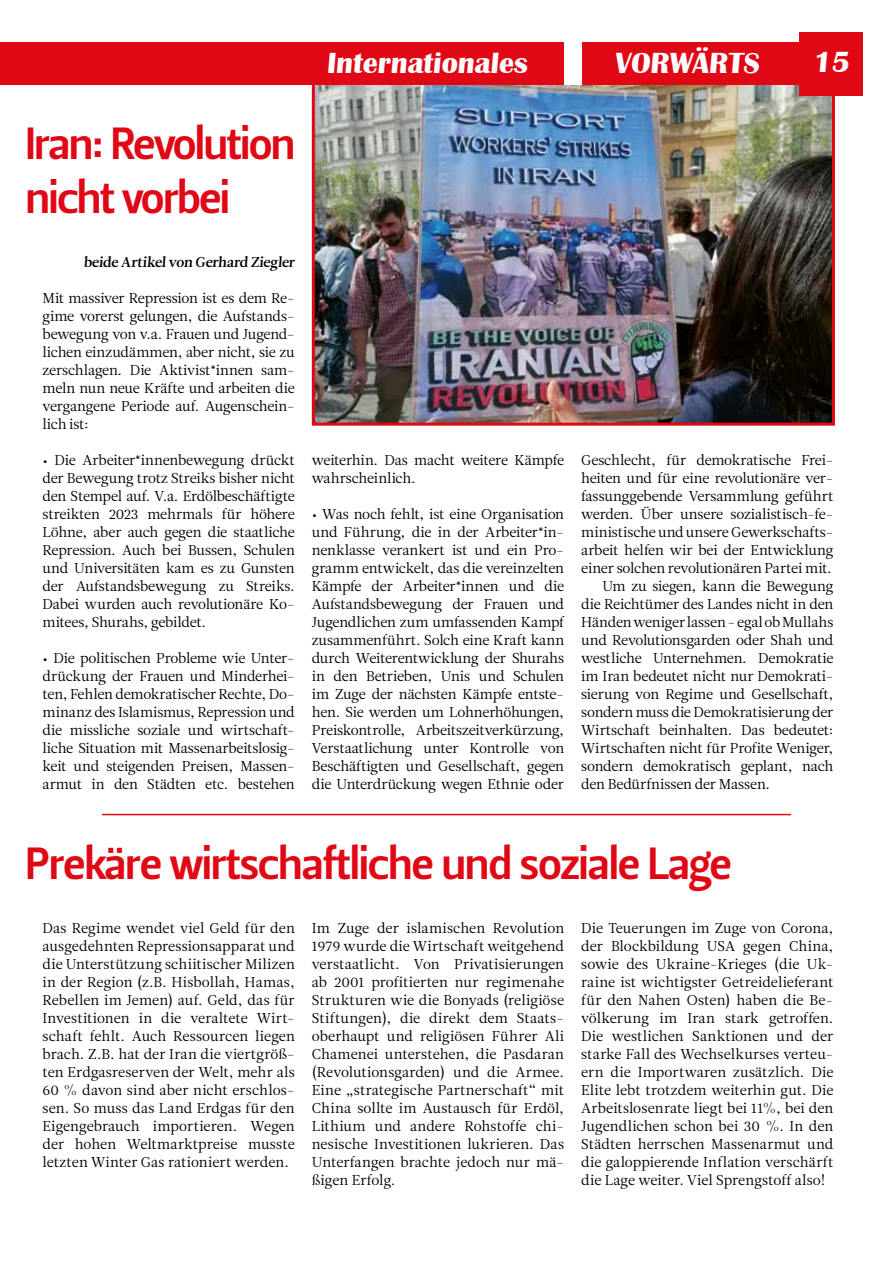
<style>
.page{position:relative;width:893px;height:1263px;background:#fff}
.page>*{position:absolute;margin:0;border:0;box-sizing:border-box;transform-origin:0 0}
.t1{font:45px/54px "Leitura Sans Grot 3";letter-spacing:-.03em;color:#e10816}
.t2{font:700 30px "Britannic";color:#fff}
.t3{font:14.25px/18px "Leitura News Roman 1";letter-spacing:-.015em;color:#000;text-align:justify}
.t4{font:14.25px "Leitura News Roman 3";color:#000}
</style>
<div class="page">
<img style="left:316px;top:85px;width:515px;height:337px">
<div style="left:312px;top:71px;width:523px;height:355px;border:3px solid #e10816"></div>
<hr style="left:102px;top:814px;width:689px;height:1px;background:#e10816">
<div style="left:799px;top:32px;width:64px;height:64px;background:#e10816"></div>
<div style="left:0;top:42px;width:799px;height:43px;background:#e10816"></div>
<div style="left:564px;top:42px;width:17px;height:43px;background:#fff"></div>
<h2 class="t2" style="left:326px;top:46px;width:206px">Internationales</h2>
<h2 class="t2" style="left:614px;top:46px;width:149px">VORWÄRTS</h2>
<h2 class="t2" style="left:813px;top:45px;width:41px">15</h2>
<h1 class="t1" style="left:26px;top:117px;width:272px">Iran: Revolution nicht vorbei</h1>
<p class="t4" style="left:84px;top:254px;width:214px">beide Artikel von Gerhard Ziegler</p>
<p class="t3" style="left:43px;top:289px;width:254px">Mit massiver Repression ist es dem Re&shy;gime vorerst gelungen, die Aufstands&shy;bewegung von v.a. Frauen und Jugend&shy;lichen einzudämmen, aber nicht, sie zu zerschlagen. Die Aktivist*innen sam&shy;meln nun neue Kräfte und arbeiten die vergangene Periode auf. Augenschein&shy;lich ist:</p>
<p class="t3" style="left:43px;top:451px;width:254px">• Die Arbeiter*innenbewegung drückt der Bewegung trotz Streiks bisher nicht den Stempel auf. V.a. Erdölbeschäftigte streikten 2023 mehrmals für höhere Löhne, aber auch gegen die staatliche Repression. Auch bei Bussen, Schulen und Universitäten kam es zu Gunsten der Aufstandsbewegung zu Streiks.<br>Dabei wurden auch revolutionäre Ko&shy;mitees, Shurahs, gebildet.</p>
<p class="t3" style="left:43px;top:649px;width:254px">• Die politischen Probleme wie Unter&shy;drückung der Frauen und Minderhei&shy;ten, Fehlen demokratischer Rechte, Do&shy;minanz des Islamismus, Repression und die missliche soziale und wirtschaft&shy;liche Situation mit Massenarbeitslosig&shy;keit und steigenden Preisen, Massen&shy;armut in den Städten etc. bestehen</p>
<p class="t3" style="left:312px;top:451px;width:254px">weiterhin. Das macht weitere Kämpfe wahrscheinlich.</p>
<p class="t3" style="left:312px;top:505px;width:254px">• Was noch fehlt, ist eine Organisation und Führung, die in der Arbeiter*in&shy;nenklasse verankert ist und ein Pro&shy;gramm entwickelt, das die vereinzelten Kämpfe der Arbeiter*innen und die Aufstandsbewegung der Frauen und Jugendlichen zum umfassenden Kampf zusammenführt. Solch eine Kraft kann durch Weiterentwicklung der Shurahs in den Betrieben, Unis und Schulen im Zuge der nächsten Kämpfe entste&shy;hen. Sie werden um Lohnerhöhungen, Preiskontrolle, Arbeitszeitverkürzung, Verstaatlichung unter Kontrolle von Beschäftigten und Gesellschaft, gegen die Unterdrückung wegen Ethnie oder</p>
<p class="t3" style="left:581px;top:451px;width:254px">Geschlecht, für demokratische Frei-</p>
<p class="t3" style="left:581px;top:469px;width:254px">heiten und für eine revolutionäre ver-</p>
<p class="t3" style="left:581px;top:487px;width:254px">fassunggebende Versammlung geführt</p>
<p class="t3" style="left:581px;top:505px;width:254px">werden. Über unsere sozialistisch-fe-</p>
<p class="t3" style="left:581px;top:523px;width:254px">ministische und unsere Gewerkschafts-</p>
<p class="t3" style="left:581px;top:541px;width:254px">arbeit helfen wir bei der Entwicklung</p>
<p class="t3" style="left:581px;top:559px;width:252px">einer solchen revolutionären Partei mit.</p>
<p class="t3" style="left:602px;top:577px;width:233px">Um zu siegen, kann die Bewegung</p>
<p class="t3" style="left:581px;top:595px;width:254px">die Reichtümer des Landes nicht in den</p>
<p class="t3" style="left:581px;top:613px;width:254px">Händen weniger lassen - egal ob Mullahs</p>
<p class="t3" style="left:581px;top:631px;width:254px">und Revolutionsgarden oder Shah und</p>
<p class="t3" style="left:581px;top:649px;width:254px">westliche Unternehmen. Demokratie</p>
<p class="t3" style="left:581px;top:667px;width:254px">im Iran bedeutet nicht nur Demokrati-</p>
<p class="t3" style="left:581px;top:685px;width:254px">sierung von Regime und Gesellschaft,</p>
<p class="t3" style="left:581px;top:703px;width:254px">sondern muss die Demokratisierung der</p>
<p class="t3" style="left:581px;top:721px;width:254px">Wirtschaft beinhalten. Das bedeutet:</p>
<p class="t3" style="left:581px;top:739px;width:254px">Wirtschaften nicht für Profite Weniger,</p>
<p class="t3" style="left:581px;top:757px;width:254px">sondern demokratisch geplant, nach</p>
<p class="t3" style="left:581px;top:775px;width:191px">den Bedürfnissen der Massen.</p>
<h1 class="t1" style="left:26px;top:837px;width:708px">Prekäre wirtschaftliche und soziale Lage</h1>
<p class="t3" style="left:43px;top:919px;width:254px">Das Regime wendet viel Geld für den ausgedehnten Repressionsapparat und die Unterstützung schiitischer Milizen in der Region (z.B. Hisbollah, Hamas, Rebellen im Jemen) auf. Geld, das für Investitionen in die veraltete Wirt&shy;schaft fehlt. Auch Ressourcen liegen brach. Z.B. hat der Iran die viertgröß&shy;ten Erdgasreserven der Welt, mehr als 60 % davon sind aber nicht erschlos&shy;sen. So muss das Land Erdgas für den Eigengebrauch importieren. Wegen der hohen Weltmarktpreise musste letzten Winter Gas rationiert werden.</p>
<p class="t3" style="left:312px;top:919px;width:254px">Im Zuge der islamischen Revolution 1979 wurde die Wirtschaft weitgehend verstaatlicht. Von Privatisierungen ab 2001 profitierten nur regimenahe Strukturen wie die Bonyads (religiöse Stiftungen), die direkt dem Staats&shy;oberhaupt und religiösen Führer Ali Chamenei unterstehen, die Pasdaran (Revolutionsgarden) und die Armee.<br>Eine „strategische Partnerschaft“ mit China sollte im Austausch für Erdöl, Lithium und andere Rohstoffe chi&shy;nesische Investitionen lukrieren. Das Unterfangen brachte jedoch nur mä&shy;ßigen Erfolg.</p>
<p class="t3" style="left:581px;top:919px;width:254px">Die Teuerungen im Zuge von Corona, der Blockbildung USA gegen China, sowie des Ukraine-Krieges (die Uk&shy;raine ist wichtigster Getreidelieferant für den Nahen Osten) haben die Be&shy;völkerung im Iran stark getroffen.<br>Die westlichen Sanktionen und der starke Fall des Wechselkurses verteu&shy;ern die Importwaren zusätzlich. Die Elite lebt trotzdem weiterhin gut. Die Arbeitslosenrate liegt bei 11%, bei den Jugendlichen schon bei 30 %. In den Städten herrschen Massenarmut und die galoppierende Inflation verschärft die Lage weiter. Viel Sprengstoff also!</p>
</div>
